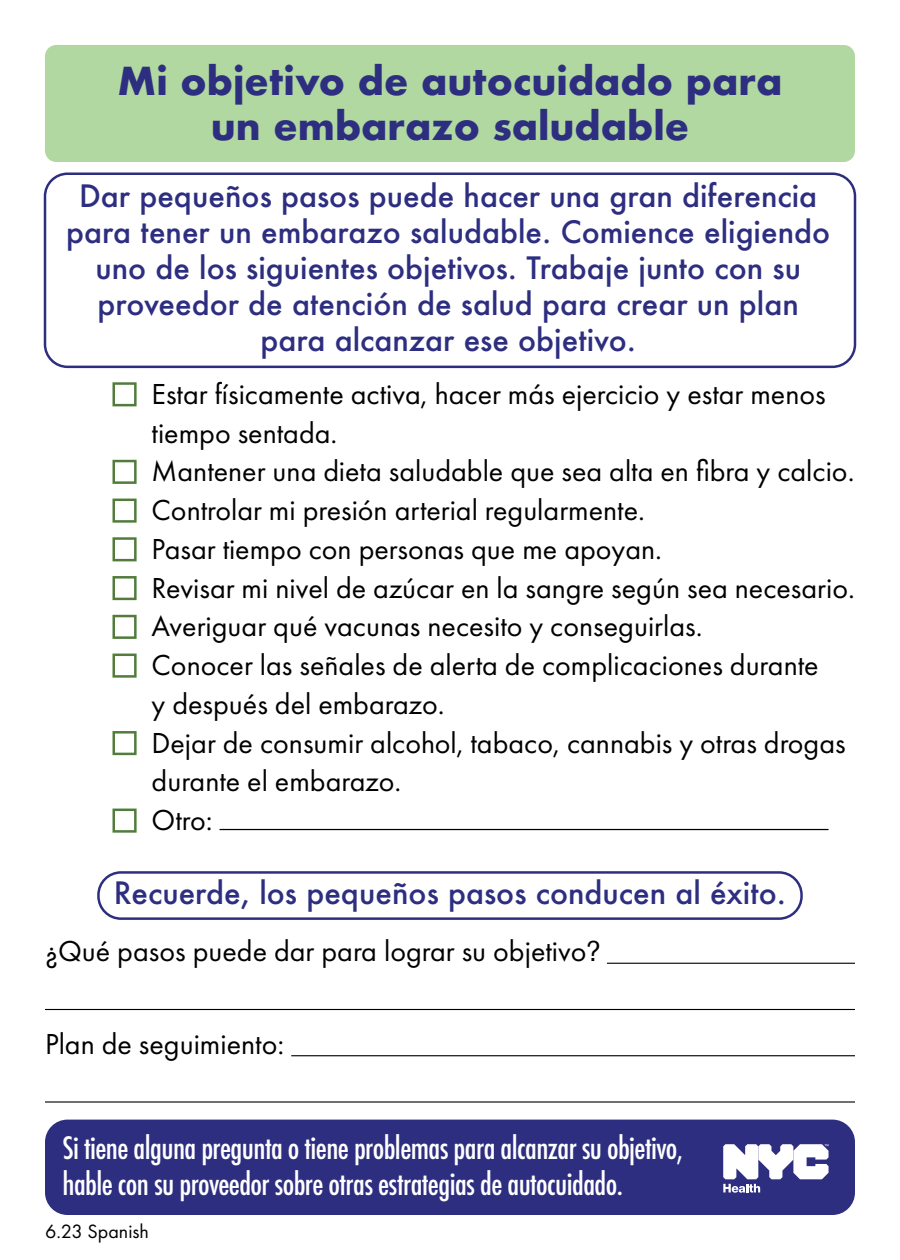
<style>
.page{position:relative;width:900px;height:1260px;background:#fff}
.page>*{position:absolute;margin:0;border:0;box-sizing:border-box;transform-origin:0 0}
.t1{font:700 37.5px/45px "Futura";color:#2e2e81;text-align:center}
.t2{font:30px/38.8px "Futura PT";color:#000}
.t3{font:500 30px/36px "Futura";color:#2e2e81;text-align:center}
.t4{font:500 condensed 30px/36px "Futura";letter-spacing:-.02em;color:#fff}
.t5{font:20px "Futura PT";color:#000}
.s1{font-family:"Franklin Gothic URW Cond"}
</style>
<div class="page">
<div style="left:44px;top:172px;width:812px;height:196px;border:2px solid #2e2e81;border-radius:22px"></div>
<hr style="left:607px;top:963px;width:248px;height:1px;background:#000">
<hr style="left:45px;top:1009px;width:810px;height:1px;background:#000">
<hr style="left:291px;top:1055px;width:564px;height:1px;background:#000">
<hr style="left:45px;top:1101px;width:810px;height:2px;background:#000">
<div style="left:112px;top:382px;width:25px;height:24px;border:2px solid #517c3b"></div>
<div style="left:112px;top:460px;width:25px;height:24px;border:2px solid #517c3b"></div>
<div style="left:112px;top:499px;width:25px;height:24px;border:2px solid #517c3b"></div>
<div style="left:112px;top:537px;width:25px;height:24px;border:2px solid #517c3b"></div>
<div style="left:112px;top:576px;width:25px;height:24px;border:2px solid #517c3b"></div>
<div style="left:112px;top:615px;width:25px;height:24px;border:2px solid #517c3b"></div>
<div style="left:112px;top:654px;width:25px;height:24px;border:2px solid #517c3b"></div>
<div style="left:112px;top:731px;width:25px;height:24px;border:2px solid #517c3b"></div>
<div style="left:112px;top:809px;width:25px;height:24px;border:2px solid #517c3b"></div>
<hr style="left:220px;top:829px;width:609px;height:1px;background:#000">
<div style="left:45px;top:45px;width:810px;height:117px;background:#b0d8a0;border-radius:11px"></div>
<div style="left:45px;top:1120px;width:810px;height:95px;background:#2e2e81;border-radius:22px"></div>
<svg style="left:723px;top:1144px;width:106px;height:49px"></svg>
<div style="left:97px;top:871px;width:706px;height:49px;border:2px solid #2e2e81;border-radius:22px"></div>
<p class="t1" style="left:118px;top:59px;width:666px">Mi objetivo de autocuidado para un embarazo saludable</p>
<p class="t3" style="left:66px;top:178px;width:765px">Dar pequeños pasos puede hacer una gran diferencia para tener un embarazo saludable. Comience eligiendo uno de los siguientes objetivos. Trabaje junto con su proveedor de atención de salud para crear un plan para alcanzar ese objetivo.</p>
<p class="t2" style="left:152px;top:374px;width:705px">Estar físicamente activa, hacer más ejercicio y estar menos tiempo sentada.<br>Mantener una dieta saludable que sea alta en fibra y calcio.<br>Controlar mi presión arterial regularmente.<br>Pasar tiempo con personas que me apoyan.<br>Revisar mi nivel de azúcar en la sangre según sea necesario.<br>Averiguar qué vacunas necesito y conseguirlas.<br>Conocer las señales de alerta de complicaciones durante<br>y después del embarazo.<br>Dejar de consumir alcohol, tabaco, cannabis y otras drogas durante el embarazo.<br>Otro:</p>
<p class="t3" style="left:114px;top:874px;width:674px">Recuerde, los pequeños pasos conducen al éxito.</p>
<p class="t2" style="left:45px;top:931px;width:558px">¿Qué pasos puede dar para lograr su objetivo<span class="s1">?</span></p>
<p class="t2" style="left:45px;top:1024px;width:241px">Plan de seguimiento:</p>
<p class="t4" style="left:62px;top:1130px;width:622px">Si tiene alguna pregunta o tiene problemas para alcanzar su objetivo, hable con su proveedor sobre otras estrategias de autocuidado.</p>
<p class="t5" style="left:45px;top:1219px;width:105px">6.23 Spanish</p>
</div>
